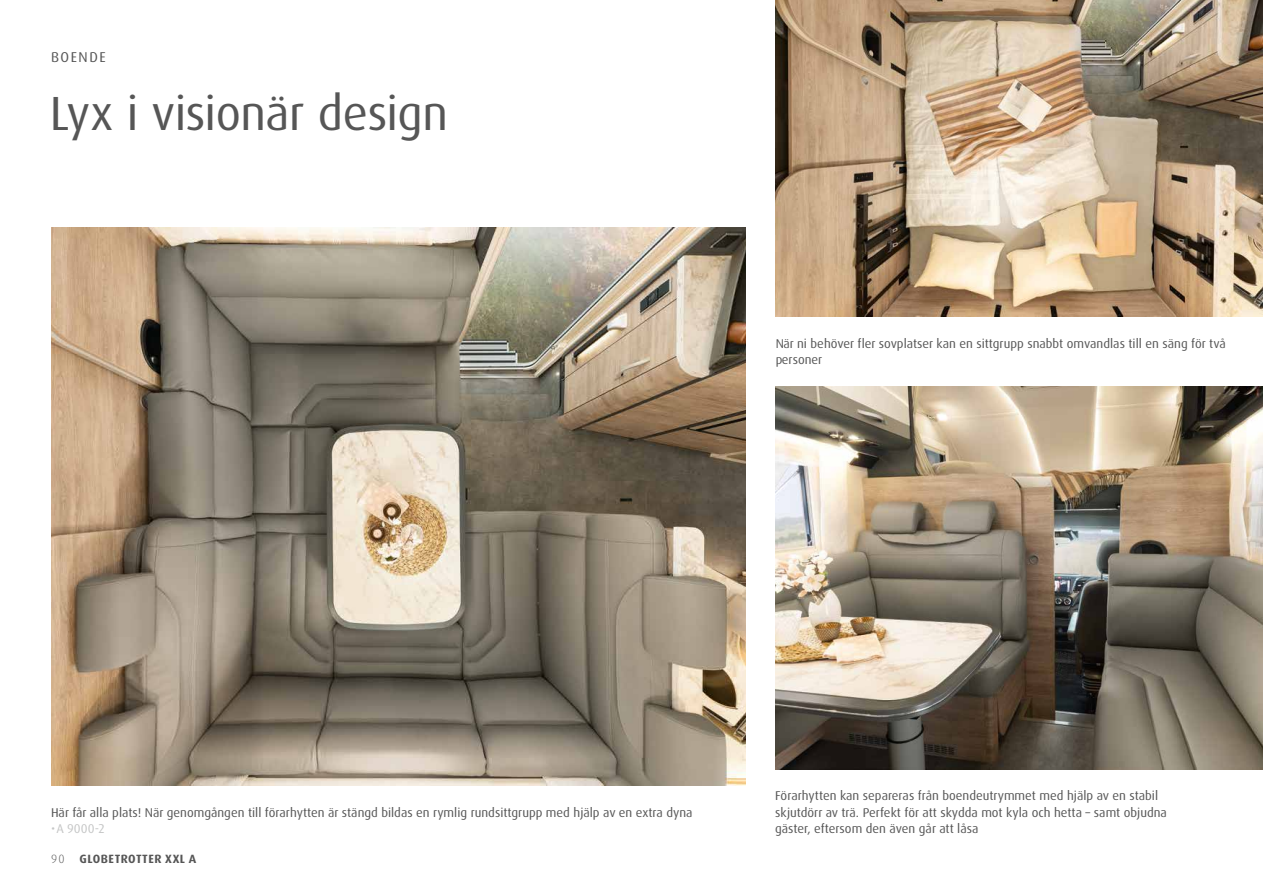
<style>
.page{position:relative;width:1263px;height:893px;background:#fff}
.page>*{position:absolute;margin:0;border:0;box-sizing:border-box;transform-origin:0 0}
.t1{font:48px "Dax OT";letter-spacing:-.01em;color:#565656}
.t2{font:14.25px "Dax OT";letter-spacing:.11em;color:#565656}
.t3{font:12.75px/16.5px "Dax OT";color:#565656}
.t4{font:12.75px "Dax OT";color:#c5c6c6}
.t5{font:700 12px "Dax Pro";letter-spacing:.04em;color:#565656}
.t6{font:300 12px "Dax OT";color:#565656}
</style>
<div class="page">
<img style="left:775px;top:386px;width:488px;height:383px">
<img style="left:775px;top:0;width:488px;height:317px">
<img style="left:51px;top:228px;width:694px;height:558px">
<p class="t2" style="left:51px;top:48px;width:56px">BOENDE</p>
<h1 class="t1" style="left:50px;top:83px;width:400px">Lyx i visionär design</h1>
<p class="t3" style="left:775px;top:335px;width:452px">När ni behöver fler sovplatser kan en sittgrupp snabbt omvandlas till en säng för två personer</p>
<p class="t3" style="left:51px;top:804px;width:643px">Här får alla plats! När genomgången till förarhytten är stängd bildas en rymlig rundsittgrupp med hjälp av en extra dyna</p>
<p class="t4" style="left:51px;top:821px;width:55px">• A 9000-2</p>
<p class="t6" style="left:51px;top:851px;width:15px">90</p>
<p class="t5" style="left:80px;top:851px;width:118px">GLOBETROTTER XXL A</p>
<p class="t3" style="left:775px;top:788px;width:393px">Förarhytten kan separeras från boendeutrymmet med hjälp av en stabil skjutdörr av trä. Perfekt för att skydda mot kyla och hetta – samt objudna gäster, eftersom den även går att låsa</p>
</div>
